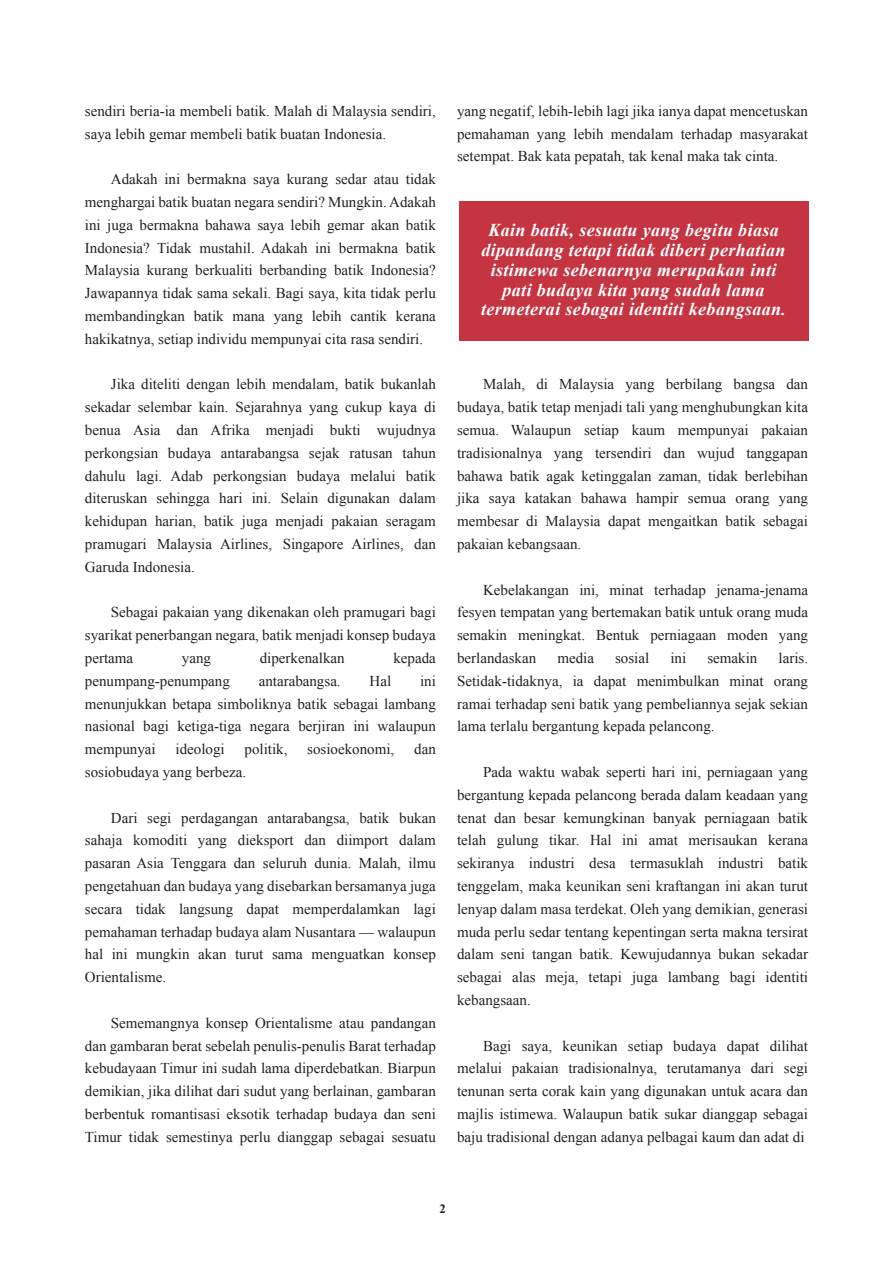
<style>
.page{position:relative;width:893px;height:1263px;background:#fff}
.page>*{position:absolute;margin:0;border:0;box-sizing:border-box;transform-origin:0 0}
.t1{font:italic 700 18px/19.8px "Times New Roman";letter-spacing:.02em;color:#fff;text-align:center}
.t2{font:15px/22.8px "Times New Roman";color:#231f20;text-align:justify}
.t3{font:700 12.75px "Times New Roman";color:#231f20}
</style>
<div class="page">
<div style="left:459px;top:201px;width:349px;height:140px;background:#c43441"></div>
<p class="t2" style="left:85px;top:99px;width:352px">sendiri beria-ia membeli batik. Malah di Malaysia sendiri, saya lebih gemar membeli batik buatan Indonesia.</p>
<p class="t2" style="left:85px;top:167px;width:352px;text-indent:26px">Adakah ini bermakna saya kurang sedar atau tidak menghargai batik buatan negara sendiri? Mungkin. Adakah ini juga bermakna bahawa saya lebih gemar akan batik Indonesia? Tidak mustahil. Adakah ini bermakna batik Malaysia kurang berkualiti berbanding batik Indonesia?<br>Jawapannya tidak sama sekali. Bagi saya, kita tidak perlu membandingkan batik mana yang lebih cantik kerana hakikatnya, setiap individu mempunyai cita rasa sendiri.</p>
<p class="t2" style="left:85px;top:373px;width:352px;text-indent:26px">Jika diteliti dengan lebih mendalam, batik bukanlah sekadar selembar kain. Sejarahnya yang cukup kaya di benua Asia dan Afrika menjadi bukti wujudnya perkongsian budaya antarabangsa sejak ratusan tahun dahulu lagi. Adab perkongsian budaya melalui batik diteruskan sehingga hari ini. Selain digunakan dalam kehidupan harian, batik juga menjadi pakaian seragam pramugari Malaysia Airlines, Singapore Airlines, dan Garuda Indonesia.</p>
<p class="t2" style="left:85px;top:601px;width:352px;text-indent:26px">Sebagai pakaian yang dikenakan oleh pramugari bagi syarikat penerbangan negara, batik menjadi konsep budaya pertama</p>
<p class="t2" style="left:182px;top:646px;width:31px">yang</p>
<p class="t2" style="left:260px;top:646px;width:86px">diperkenalkan</p>
<p class="t2" style="left:393px;top:646px;width:44px">kepada</p>
<p class="t2" style="left:85px;top:669px;width:146px">penumpang-penumpang</p>
<p class="t2" style="left:259px;top:669px;width:84px">antarabangsa.</p>
<p class="t2" style="left:370px;top:669px;width:23px">Hal</p>
<p class="t2" style="left:85px;top:669px;width:352px;text-indent:335px">ini menunjukkan betapa simboliknya batik sebagai lambang nasional bagi ketiga-tiga negara berjiran ini walaupun mempunyai</p>
<p class="t2" style="left:176px;top:737px;width:51px">ideologi</p>
<p class="t2" style="left:245px;top:737px;width:44px">politik,</p>
<p class="t2" style="left:307px;top:737px;width:89px">sosioekonomi,</p>
<p class="t2" style="left:414px;top:737px;width:23px">dan</p>
<p class="t2" style="left:85px;top:760px;width:163px">sosiobudaya yang berbeza.</p>
<p class="t2" style="left:85px;top:806px;width:352px;text-indent:26px">Dari segi perdagangan antarabangsa, batik bukan sahaja komoditi yang dieksport dan diimport dalam pasaran Asia Tenggara dan seluruh dunia. Malah, ilmu pengetahuan dan budaya yang disebarkan bersamanya juga secara tidak langsung dapat memperdalamkan lagi pemahaman terhadap budaya alam Nusantara — walaupun hal ini mungkin akan turut sama menguatkan konsep Orientalisme.</p>
<p class="t2" style="left:85px;top:1011px;width:352px;text-indent:26px">Sememangnya konsep Orientalisme atau pandangan dan gambaran berat sebelah penulis-penulis Barat terhadap kebudayaan Timur ini sudah lama diperdebatkan. Biarpun demikian, jika dilihat dari sudut yang berlainan, gambaran berbentuk romantisasi eksotik terhadap budaya dan seni Timur tidak semestinya perlu dianggap sebagai sesuatu</p>
<p class="t2" style="left:457px;top:99px;width:352px">yang negatif, lebih-lebih lagi jika ianya dapat mencetuskan pemahaman yang lebih mendalam terhadap masyarakat setempat. Bak kata pepatah, tak kenal maka tak cinta.</p>
<p class="t1" style="left:481px;top:220px;width:307px">Kain batik, sesuatu yang begitu biasa dipandang tetapi tidak diberi perhatian istimewa sebenarnya merupakan inti pati budaya kita yang sudah lama termeterai sebagai identiti kebangsaan.</p>
<p class="t2" style="left:457px;top:373px;width:352px;text-indent:26px">Malah, di Malaysia yang berbilang bangsa dan budaya, batik tetap menjadi tali yang menghubungkan kita semua. Walaupun setiap kaum mempunyai pakaian tradisionalnya yang tersendiri dan wujud tanggapan bahawa batik agak ketinggalan zaman, tidak berlebihan jika saya katakan bahawa hampir semua orang yang membesar di Malaysia dapat mengaitkan batik sebagai pakaian kebangsaan.</p>
<p class="t2" style="left:457px;top:578px;width:352px;text-indent:26px">Kebelakangan ini, minat terhadap jenama-jenama fesyen tempatan yang bertemakan batik untuk orang muda semakin meningkat. Bentuk perniagaan moden yang berlandaskan</p>
<p class="t2" style="left:457px;top:646px;width:352px;text-indent:321px">laris.<br>Setidak-tidaknya, ia dapat menimbulkan minat orang ramai terhadap seni batik yang pembeliannya sejak sekian lama terlalu bergantung kepada pelancong.</p>
<p class="t2" style="left:457px;top:760px;width:352px;text-indent:26px">Pada waktu wabak seperti hari ini, perniagaan yang bergantung kepada pelancong berada dalam keadaan yang tenat dan besar kemungkinan banyak perniagaan batik telah gulung tikar. Hal ini amat merisaukan kerana sekiranya industri desa termasuklah industri batik tenggelam, maka keunikan seni kraftangan ini akan turut lenyap dalam masa terdekat. Oleh yang demikian, generasi muda perlu sedar tentang kepentingan serta makna tersirat dalam seni tangan batik. Kewujudannya bukan sekadar sebagai alas meja, tetapi juga lambang bagi identiti kebangsaan.</p>
<p class="t2" style="left:457px;top:1034px;width:352px;text-indent:26px">Bagi saya, keunikan setiap budaya dapat dilihat melalui pakaian tradisionalnya, terutamanya dari segi tenunan serta corak kain yang digunakan untuk acara dan majlis istimewa. Walaupun batik sukar dianggap sebagai baju tradisional dengan adanya pelbagai kaum dan adat di</p>
<p class="t2" style="left:557px;top:646px;width:38px">media</p>
<p class="t2" style="left:615px;top:646px;width:36px">sosial</p>
<p class="t2" style="left:670px;top:646px;width:17px">ini</p>
<p class="t2" style="left:707px;top:646px;width:51px">semakin</p>
<p class="t3" style="left:440px;top:1200px;width:8px">2</p>
</div>
